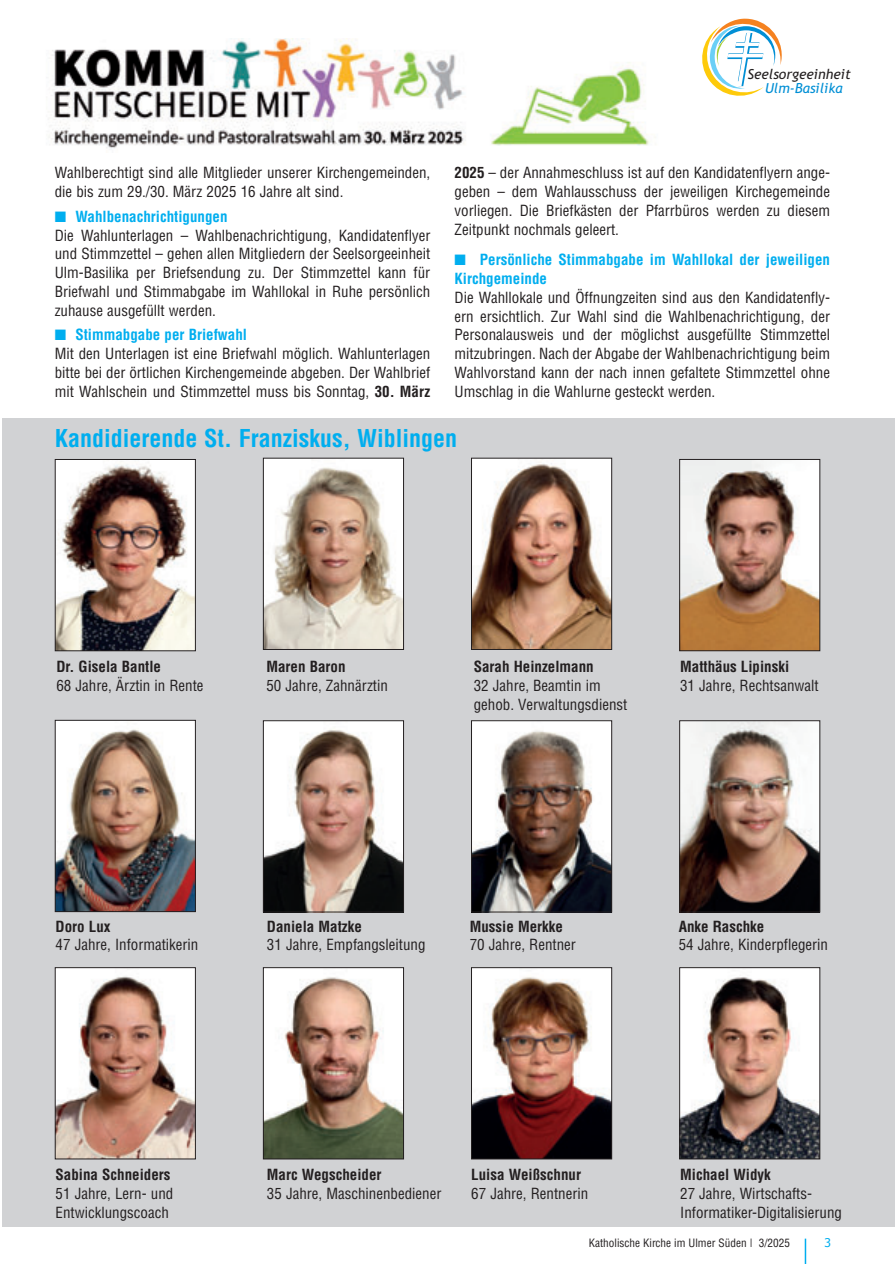
<style>
.page{position:relative;width:895px;height:1264px;background:#fff}
.page>*{position:absolute;margin:0;border:0;box-sizing:border-box;transform-origin:0 0}
.t1{font:700 condensed 24px "Helvetica";color:#00aeef}
.t2{font:condensed 15px/18.8px "Helvetica";color:#231f20}
.t3{font:700 condensed 15px "Helvetica";color:#231f20}
.t4{font:700 condensed 15px/18.8px "Helvetica";color:#00aeef}
.t5{font:italic 13.8px "Trebuchet MS";color:#231f20}
.t6{font:italic 13.8px "Trebuchet MS";color:#008fd5}
.t7{font:12px "Tahoma";color:#00aeef}
.t8{font:condensed 11.25px "Helvetica";color:#231f20}
.s1{color:#00aeef}
.s2{font-weight:700;color:#00aeef}
.s3{font-weight:700}
</style>
<div class="page">
<div style="left:2px;top:418px;width:466px;height:807px;background:#d1d2d4"></div>
<div style="left:453px;top:418px;width:442px;height:807px;background:#d1d2d4"></div>
<svg style="left:702px;top:19px;width:80px;height:77px"></svg>
<img style="left:57px;top:461px;width:136px;height:187px">
<div style="left:55px;top:459px;width:140px;height:191px;border:1px solid #231f20"></div>
<img style="left:682px;top:461px;width:136px;height:187px">
<img style="left:265px;top:460px;width:137px;height:187px">
<div style="left:263px;top:458px;width:141px;height:191px;border:1px solid #231f20"></div>
<img style="left:473px;top:460px;width:137px;height:187px">
<div style="left:471px;top:458px;width:141px;height:191px;border:1px solid #231f20"></div>
<img style="left:57px;top:722px;width:136px;height:187px">
<div style="left:55px;top:720px;width:140px;height:191px;border:1px solid #231f20"></div>
<img style="left:682px;top:722px;width:136px;height:188px">
<div style="left:680px;top:720px;width:140px;height:192px;border:1px solid #231f20"></div>
<img style="left:265px;top:722px;width:137px;height:188px">
<div style="left:263px;top:720px;width:141px;height:192px;border:1px solid #231f20"></div>
<img style="left:473px;top:722px;width:137px;height:188px">
<div style="left:471px;top:720px;width:141px;height:192px;border:1px solid #231f20"></div>
<img style="left:57px;top:969px;width:136px;height:187px">
<div style="left:55px;top:967px;width:140px;height:191px;border:1px solid #231f20"></div>
<img style="left:682px;top:969px;width:136px;height:187px">
<div style="left:680px;top:967px;width:140px;height:191px;border:1px solid #231f20"></div>
<img style="left:265px;top:969px;width:137px;height:187px">
<div style="left:263px;top:967px;width:141px;height:191px;border:1px solid #231f20"></div>
<img style="left:473px;top:969px;width:137px;height:187px">
<div style="left:471px;top:967px;width:141px;height:191px;border:1px solid #231f20"></div>
<img style="left:49px;top:38px;width:601px;height:111px">
<svg style="left:805px;top:1238px;width:1px;height:25px"></svg>
<p class="t5" style="left:747px;top:69px;width:105px">Seelsorgeeinheit</p>
<p class="t6" style="left:765px;top:83px;width:79px">Ulm-Basilika</p>
<p class="t2" style="left:55px;top:164px;width:377px">Wahlberechtigt sind alle Mitglieder unserer Kirchengemeinden, die bis zum 29./30. März 2025 16 Jahre alt sind.</p>
<p class="t2" style="left:55px;top:207px;width:377px"><span class="s1">■</span> <span class="s2">Wahlbenachrichtigungen<br></span>Die Wahlunterlagen – Wahlbenachrichtigung, Kandidatenflyer und Stimmzettel – gehen allen Mitgliedern der Seelsorgeeinheit Ulm-Basilika per Briefsendung zu. Der Stimm zettel kann für Briefwahl und Stimmabgabe im Wahllokal in Ruhe persönlich zuhause ausgefüllt werden.</p>
<p class="t2" style="left:55px;top:326px;width:377px"><span class="s1">■</span> <span class="s2">Stimmabgabe per Briefwahl<br></span>Mit den Unterlagen ist eine Briefwahl möglich. Wahlunterlagen bitte bei der örtlichen Kirchengemeinde abgeben. Der Wahlbrief mit Wahlschein und Stimmzettel muss bis Sonntag, <span class="s3">30. März</span></p>
<p class="t2" style="left:454px;top:164px;width:377px;text-align:justify"><span class="s3">2025</span> – der Annahmeschluss ist auf den Kandidatenflyern ange&shy;geben – dem Wahlausschuss der jeweiligen Kirchegemeinde vorliegen. Die Briefkästen der Pfarrbüros werden zu diesem Zeitpunkt nochmals geleert.</p>
<p class="t4" style="left:454px;top:251px;width:377px">■ Persönliche Stimmabgabe im Wahllokal der jeweiligen<br>Kirchgemeinde</p>
<p class="t2" style="left:454px;top:288px;width:377px;text-align:justify">Die Wahllokale und Öffnungzeiten sind aus den Kandidatenfly&shy;ern ersichtlich. Zur Wahl sind die Wahlbenachrichtigung, der Personalausweis und der möglichst ausgefüllte Stimmzettel mitzubringen. Nach der Abgabe der Wahlbenachrichtigung beim Wahlvorstand kann der nach innen gefaltete Stimmzettel ohne Umschlag in die Wahlurne gesteckt werden.</p>
<h1 class="t1" style="left:55px;top:425px;width:404px">Kandidierende St. Franziskus, Wiblingen</h1>
<p class="t3" style="left:56px;top:658px;width:106px">Dr. Gisela Bantle</p>
<p class="t2" style="left:56px;top:676px;width:149px">68 Jahre, Ärztin in Rente</p>
<p class="t3" style="left:266px;top:658px;width:81px">Maren Baron</p>
<p class="t2" style="left:266px;top:676px;width:123px">50 Jahre, Zahnärztin</p>
<p class="t3" style="left:474px;top:658px;width:121px">Sarah Heinzelmann</p>
<p class="t2" style="left:474px;top:676px;width:155px">32 Jahre, Beamtin im gehob. Verwaltungsdienst</p>
<p class="t3" style="left:680px;top:658px;width:111px">Matthäus Lipinski</p>
<p class="t2" style="left:680px;top:676px;width:140px">31 Jahre, Rechtsanwalt</p>
<p class="t3" style="left:56px;top:917px;width:56px">Doro Lux</p>
<p class="t2" style="left:56px;top:935px;width:144px">47 Jahre, Informatikerin</p>
<p class="t3" style="left:267px;top:917px;width:96px">Daniela Matzke</p>
<p class="t2" style="left:267px;top:935px;width:160px">31 Jahre, Empfangsleitung</p>
<p class="t3" style="left:470px;top:917px;width:95px">Mussie Merkke</p>
<p class="t2" style="left:470px;top:935px;width:108px">70 Jahre, Rentner</p>
<p class="t3" style="left:679px;top:917px;width:87px">Anke Raschke</p>
<p class="t2" style="left:679px;top:935px;width:151px">54 Jahre, Kinderpflegerin</p>
<p class="t3" style="left:56px;top:1165px;width:116px">Sabina Schneiders</p>
<p class="t2" style="left:56px;top:1184px;width:119px">51 Jahre, Lern- und<br>Entwi cklungscoach</p>
<p class="t3" style="left:267px;top:1165px;width:116px">Marc Wegscheider</p>
<p class="t2" style="left:267px;top:1184px;width:176px">35 Jahre, Maschinenbediener</p>
<p class="t3" style="left:471px;top:1165px;width:111px">Luisa Weißschnur</p>
<p class="t2" style="left:471px;top:1184px;width:118px">67 Jahre, Rentnerin</p>
<p class="t3" style="left:680px;top:1165px;width:92px">Michael Widyk</p>
<p class="t2" style="left:680px;top:1184px;width:163px">27 Jahre, Wirtschafts-<br>Informatiker-Digitalisierung</p>
<p class="t8" style="left:589px;top:1236px;width:203px">Katholische Kirche im Ulmer Süden | 3/2025</p>
<p class="t7" style="left:824px;top:1234px;width:8px">3</p>
</div>
